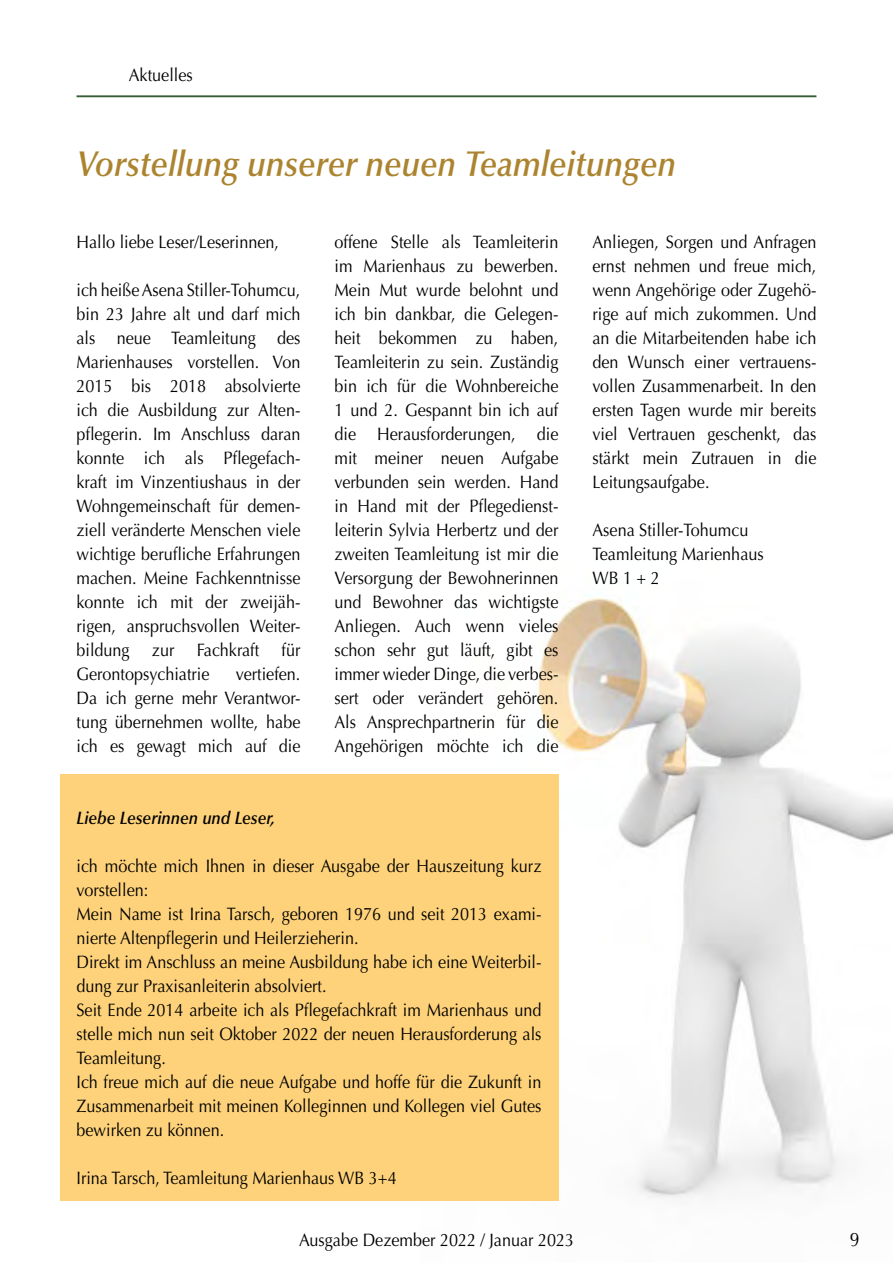
<style>
.page{position:relative;width:893px;height:1263px;background:#fff}
.page>*{position:absolute;margin:0;border:0;box-sizing:border-box;transform-origin:0 0}
.t1{font:italic 600 36px "Optima LT Std";color:#ac842f;scale:.9 1}
.t2{font:19.5px "Optima LT Std";color:#000;scale:.9 1}
.t3{font:18px/24px "Optima LT Std";color:#000;text-align:justify;scale:.9 1}
.t4{font:italic 600 18px "Optima LT Std";color:#000;scale:.9 1}
</style>
<div class="page">
<img style="left:538px;top:597px;width:355px;height:604px">
<div style="left:60px;top:774px;width:498px;height:427px;background:#fed27a"></div>
<hr style="left:77px;top:95px;width:739px;height:2px;background:#355e37">
<p class="t3" style="left:129px;top:63px;width:73px">Aktuelles</p>
<h1 class="t1" style="left:77px;top:143px;width:668px">Vorstellung unserer neuen Teamleitungen</h1>
<p class="t3" style="left:77px;top:230px;width:227px">Hallo liebe Leser/Leserinnen,</p>
<p class="t3" style="left:77px;top:278px;width:250px">ich heiße Asena Stiller-Tohumcu, bin 23 Jahre alt und darf mich als neue Teamleitung des Marienhauses vorstellen. Von 2015 bis 2018 absolvierte ich die Ausbildung zur Alten&shy;pflegerin. Im Anschluss daran konnte ich als Pflegefach&shy;kraft im Vinzentiushaus in der Wohngemeinschaft für demen&shy;ziell veränderte Menschen viele wichtige berufliche Erfahrungen machen. Meine Fachkenntnisse konnte ich mit der zweijäh&shy;rigen, anspruchsvollen Weiter&shy;bildung zur Fachkraft für Gerontopsychiatrie</p>
<p class="t3" style="left:77px;top:662px;width:250px;text-indent:159px">vertiefen.<br>Da ich gerne mehr Verantwor&shy;tung übernehmen wollte, habe ich es gewagt mich auf die</p>
<p class="t3" style="left:334px;top:230px;width:250px">offene Stelle als Teamleiterin im Marienhaus zu bewerben.<br>Mein Mut wurde belohnt und ich bin dankbar, die Gelegen&shy;heit bekommen zu haben, Teamleiterin zu sein. Zuständig bin ich für die Wohnbereiche 1 und 2. Gespannt bin ich auf die Herausforderungen, die mit meiner neuen Aufgabe verbunden sein werden. Hand in Hand mit der Pflegedienst&shy;leiterin Sylvia Herbertz und der zweiten Teamleitung ist mir die Versorgung der Bewohnerinnen und Bewohner das wichtigste Anliegen. Auch wenn vieles schon sehr gut läuft, gibt es immer wieder Dinge, die verbes&shy;sert oder verändert gehören.<br>Als Ansprechpartnerin für die Angehörigen möchte ich die</p>
<p class="t3" style="left:592px;top:230px;width:250px">Anliegen, Sorgen und Anfragen ernst nehmen und freue mich, wenn Angehörige oder Zugehö&shy;rige auf mich zukommen. Und an die Mitarbeitenden habe ich den Wunsch einer vertrauens&shy;vollen Zusammenarbeit. In den ersten Tagen wurde mir bereits viel Vertrauen geschenkt, das stärkt mein Zutrauen in die Leitungsaufgabe.</p>
<p class="t3" style="left:592px;top:518px;width:192px;text-align:left">Asena Stiller-Tohumcu<br>Teamleitung Marienhaus<br>WB 1 + 2</p>
<p class="t4" style="left:77px;top:807px;width:222px">Liebe Leserinnen und Leser,</p>
<p class="t3" style="left:77px;top:854px;width:518px;text-align:left">ich möchte mich Ihnen in dieser Ausgabe der Hauszeitung kurz vorstellen:<br>Mein Name ist Irina Tarsch, geboren 1976 und seit 2013 exami&shy;nierte Altenpflegerin und Heilerzieherin.<br>Direkt im Anschluss an meine Ausbildung habe ich eine Weiterbil&shy;dung zur Praxisanleiterin absolviert.<br>Seit Ende 2014 arbeite ich als Pflegefachkraft im Marienhaus und stelle mich nun seit Oktober 2022 der neuen Herausforderung als Teamleitung.<br>Ich freue mich auf die neue Aufgabe und hoffe für die Zukunft in Zusammenarbeit mit meinen Kolleginnen und Kollegen viel Gutes bewirken zu können.</p>
<p class="t3" style="left:77px;top:1166px;width:357px">Irina Tarsch, Teamleitung Marienhaus WB 3+4</p>
<p class="t3" style="left:299px;top:1228px;width:307px">Ausgabe Dezember 2022 / Januar 2023</p>
<p class="t2" style="left:850px;top:1228px;width:12px">9</p>
</div>
